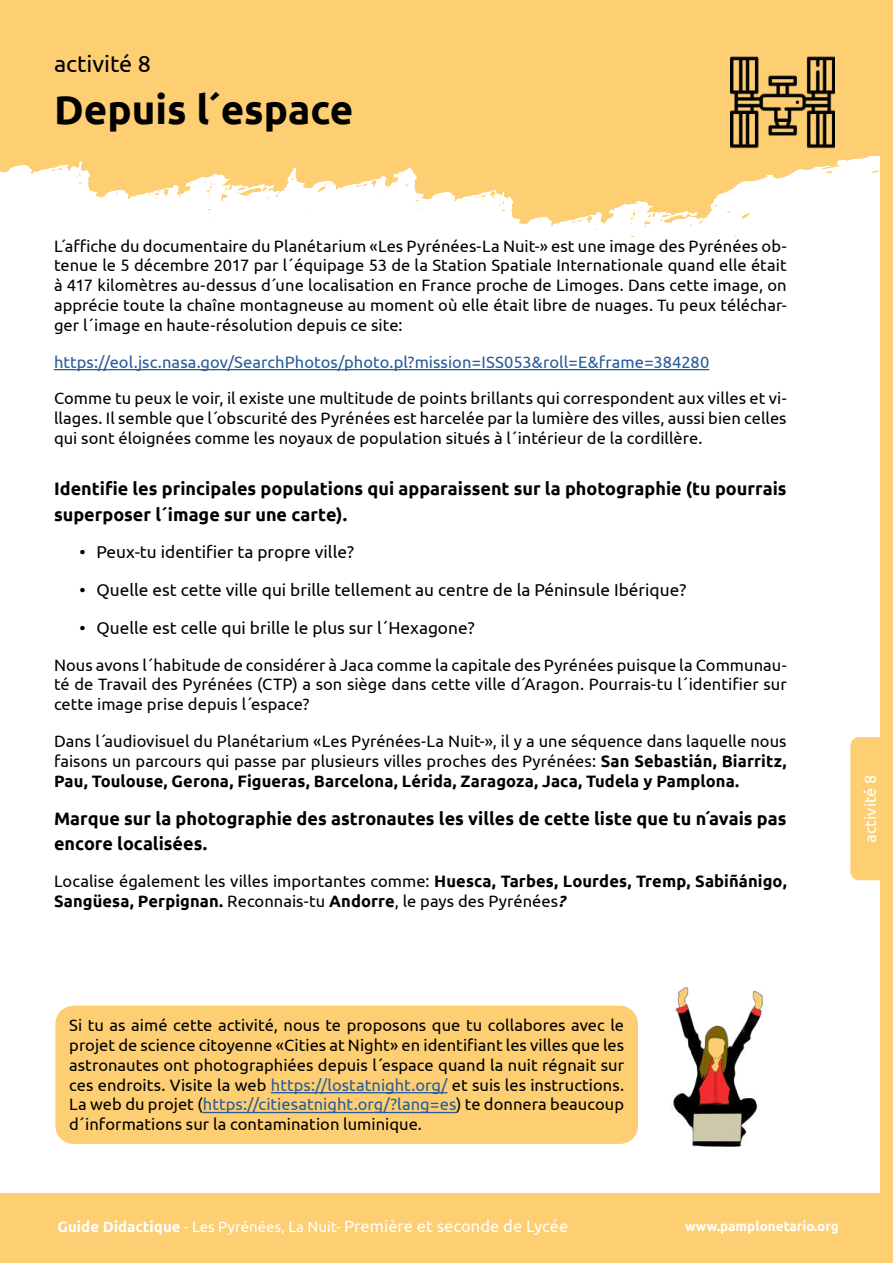
<style>
.page{position:relative;width:893px;height:1263px;background:#fff}
.page>*{position:absolute;margin:0;border:0;box-sizing:border-box;transform-origin:0 0}
.t1{font:700 40.35px "Ubuntu";color:#000}
.t2{font:23.4px "Ubuntu";color:#000}
.t3{font:700 18px/25.2px "Ubuntu";color:#000}
.t4{font:17.25px "Ubuntu";color:#000}
.t5{font:16.5px/19.8px "Ubuntu";color:#000;text-align:justify}
.t6{font:16.5px "Ubuntu";letter-spacing:.005em;color:#275b9b}
.t7{font:16.5px "Ubuntu";color:#fff}
.t8{font:700 13.5px "Ubuntu";color:#fff}
.s1{font-weight:700}
.s2{font-weight:700;font-style:italic}
.s3{color:#275b9b}
.s4{font-weight:700;font-size:15px}
.s5{font-size:15px}
</style>
<div class="page">
<svg style="left:0;top:155px;width:880px;height:71px"></svg>
<svg style="left:741px;top:213px;width:9px;height:5px"></svg>
<svg style="left:826px;top:171px;width:7px;height:2px"></svg>
<svg style="left:699px;top:220px;width:4px;height:4px"></svg>
<svg style="left:872px;top:168px;width:8px;height:5px"></svg>
<svg style="left:317px;top:184px;width:9px;height:8px"></svg>
<svg style="left:276px;top:192px;width:4px;height:5px"></svg>
<svg style="left:727px;top:206px;width:8px;height:7px"></svg>
<svg style="left:291px;top:178px;width:4px;height:4px"></svg>
<svg style="left:839px;top:156px;width:20px;height:3px"></svg>
<svg style="left:602px;top:214px;width:10px;height:9px"></svg>
<svg style="left:356px;top:178px;width:40px;height:18px"></svg>
<svg style="left:147px;top:183px;width:44px;height:22px"></svg>
<svg style="left:572px;top:215px;width:20px;height:8px"></svg>
<svg style="left:629px;top:200px;width:63px;height:28px"></svg>
<svg style="left:51px;top:163px;width:34px;height:21px"></svg>
<svg style="left:475px;top:189px;width:34px;height:22px"></svg>
<svg style="left:203px;top:173px;width:66px;height:27px"></svg>
<div style="left:0;top:0;width:893px;height:155px;background:#fdce72"></div>
<div style="left:880px;top:0;width:13px;height:1263px;background:#fdce72"></div>
<div style="left:850px;top:737px;width:30px;height:143px;background:#fdce72"></div>
<div style="left:0;top:1194px;width:893px;height:69px;background:#fdce72"></div>
<hr style="left:54px;top:369px;width:655px;height:1px;background:#275b9b">
<div style="left:55px;top:1006px;width:583px;height:138px;background:#fdce72;border-radius:18px"></div>
<hr style="left:271px;top:1092px;width:176px;height:1px;background:#275b9b">
<hr style="left:203px;top:1112px;width:253px;height:1px;background:#275b9b">
<img style="left:671px;top:987px;width:93px;height:159px">
<img style="left:731px;top:56px;width:103px;height:93px">
<h2 class="t2" style="left:54px;top:50px;width:98px">activité 8</h2>
<h1 class="t1" style="left:54px;top:85px;width:301px">Depuis l´espace</h1>
<p class="t5" style="left:54px;top:235px;width:734px">L´affiche du documentaire du Planétarium «Les Pyrénées-La Nuit-» est une image des Pyrénées ob&shy;tenue le 5 décembre 2017 par l´équipage 53 de la Station Spatiale Internationale quand elle était à 417 kilomètres au-dessus d´une localisation en France proche de Limoges. Dans cette image, on apprécie toute la chaîne montagneuse au moment où elle était libre de nuages. Tu peux téléchar&shy;ger l´image en haute-résolution depuis ce site:</p>
<p class="t6" style="left:54px;top:352px;width:657px">https://eol.jsc.nasa.gov/SearchPhotos/photo.pl?mission=ISS053&amp;roll=E&amp;frame=384280</p>
<p class="t5" style="left:54px;top:388px;width:734px">Comme tu peux le voir, il existe une multitude de points brillants qui correspondent aux villes et vi&shy;llages. Il semble que l´obscurité des Pyrénées est harcelée par la lumière des villes, aussi bien celles qui sont éloignées comme les noyaux de population situés à l´intérieur de la cordillère.</p>
<p class="t3" style="left:54px;top:476px;width:734px">Identifie les principales populations qui apparaissent sur la photographie (tu pourrais superposer l´image sur une carte).</p>
<p class="t4" style="left:80px;top:542px;width:276px">• Peux-tu identifier ta propre ville?</p>
<p class="t4" style="left:80px;top:579px;width:608px">• Quelle est cette ville qui brille tellement au centre de la Péninsule Ibérique?</p>
<p class="t4" style="left:80px;top:617px;width:397px">• Quelle est celle qui brille le plus sur l´Hexagone?</p>
<p class="t5" style="left:54px;top:654px;width:734px">Nous avons l´habitude de considérer à Jaca comme la capitale des Pyrénées puisque la Communau&shy;té de Travail des Pyrénées (CTP) a son siège dans cette ville d´Aragon. Pourrais-tu l´identifier sur cette image prise depuis l´espace?</p>
<p class="t5" style="left:54px;top:731px;width:734px">Dans l´audiovisuel du Planétarium «Les Pyrénées-La Nuit-», il y a une séquence dans laquelle nous faisons un parcours qui passe par plusieurs villes proches des Pyrénées: <span class="s1">San Sebastián, Biarritz, Pau, Toulouse, Gerona, Figueras, Barcelona, Lérida, Zaragoza, Jaca, Tudela y Pamplona.</span></p>
<p class="t3" style="left:54px;top:806px;width:734px">Marque sur la photographie des astronautes les villes de cette liste que tu n´avais pas encore localisées.</p>
<p class="t5" style="left:54px;top:871px;width:734px">Localise également les villes importantes comme: <span class="s1">Huesca, Tarbes, Lourdes, Tremp, Sabiñánigo,<br>Sangüesa, Perpignan.</span> Reconnais-tu <span class="s1">Andorre</span>, le pays des Pyrénées<span class="s2">?</span></p>
<p class="t7" style="left:860px;top:843px;width:70px;rotate:-90deg">activité 8</p>
<p class="t5" style="left:69px;top:1015px;width:556px">Si tu as aimé cette activité, nous te proposons que tu collabores avec le projet de science citoyenne «Cities at Night» en identifiant les villes que les astronautes ont photographiées depuis l´espace quand la nuit régnait sur ces endroits. Visite la web <span class="s3">https://lostatnight.org/</span> et suis les instructions.<br>La web du projet (<span class="s3">https://citiesatnight.org/?lang=es</span>) te donnera beaucoup d´informations sur la contamination luminique.</p>
<p class="t7" style="left:58px;top:1216px;width:512px"><span class="s4">Guide Didactique</span> <span class="s5">- Les Pyrénées, La Nuit-</span> Première et seconde de Lycée</p>
<p class="t8" style="left:685px;top:1218px;width:155px">www.pamplonetario.org</p>
</div>
